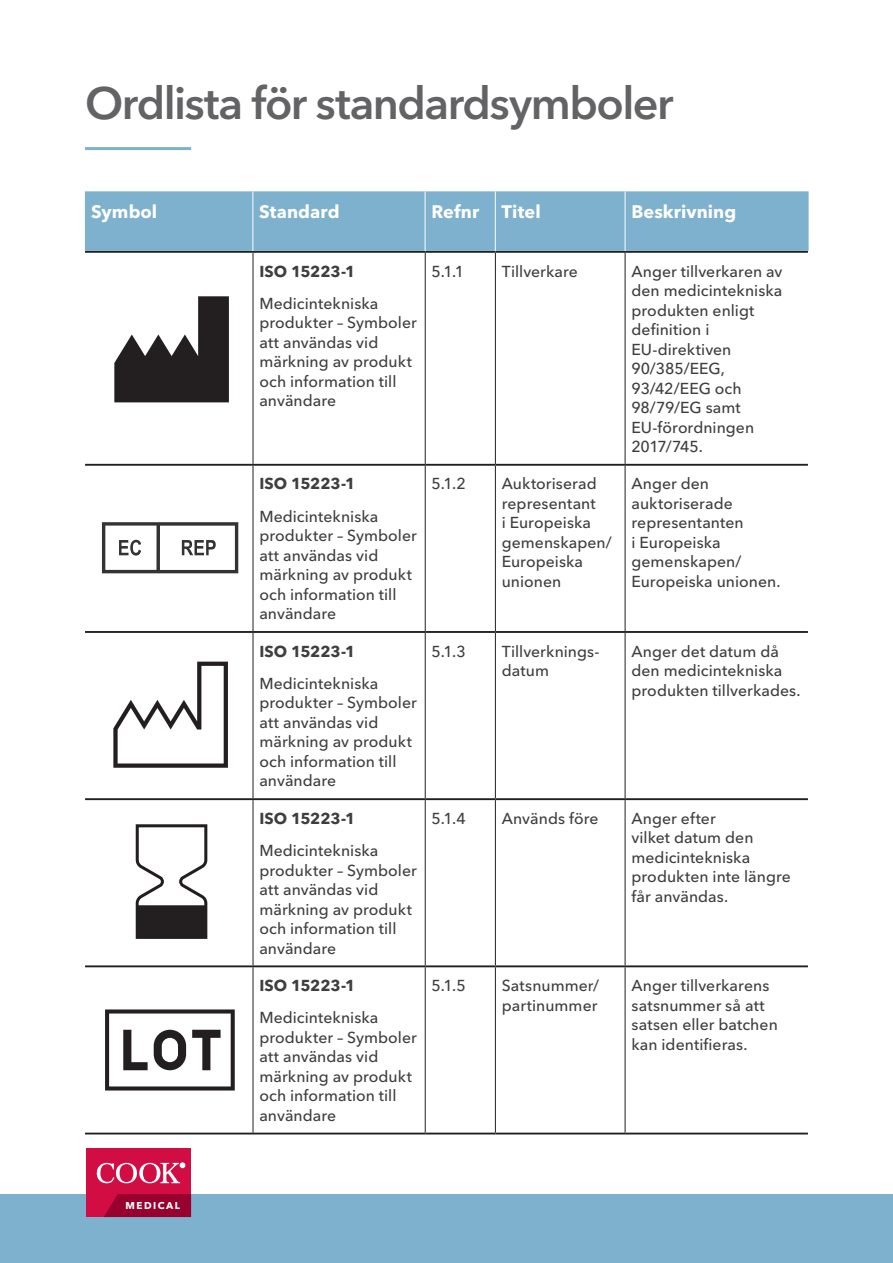
<style>
.page{position:relative;width:893px;height:1263px;background:#fff}
.page>*{position:absolute;margin:0;border:0;box-sizing:border-box;transform-origin:0 0}
.Headline-DEMI-30-38{font:600 45px "Avenir Next LT Pro";letter-spacing:-.035em;color:#636366}
.header_copy{font:700 18px "Avenir Next LT Pro";letter-spacing:.005em;color:#fff}
.Table_copy{font:500 15.75px/19.5px "Avenir Next LT Pro";letter-spacing:.005em;color:#3e3e3f}
.Table_copy-2{font:700 15.75px "Avenir Next LT Pro";letter-spacing:-.005em;color:#3e3e3f}
.t1{font:700 9.9px "Avenir Next LT Pro";letter-spacing:.155em;color:#fff}
</style>
<div class="page">
<hr style="left:253px;top:253px;width:1px;height:211px;background:#231f20">
<hr style="left:425px;top:253px;width:1px;height:211px;background:#231f20">
<hr style="left:495px;top:253px;width:1px;height:211px;background:#231f20">
<hr style="left:625px;top:253px;width:1px;height:211px;background:#231f20">
<hr style="left:253px;top:466px;width:1px;height:165px;background:#231f20">
<hr style="left:425px;top:466px;width:1px;height:165px;background:#231f20">
<hr style="left:495px;top:466px;width:1px;height:165px;background:#231f20">
<hr style="left:625px;top:466px;width:1px;height:165px;background:#231f20">
<hr style="left:253px;top:633px;width:1px;height:165px;background:#231f20">
<hr style="left:425px;top:633px;width:1px;height:165px;background:#231f20">
<hr style="left:495px;top:633px;width:1px;height:165px;background:#231f20">
<hr style="left:625px;top:633px;width:1px;height:165px;background:#231f20">
<hr style="left:253px;top:800px;width:1px;height:165px;background:#231f20">
<hr style="left:425px;top:800px;width:1px;height:165px;background:#231f20">
<hr style="left:495px;top:800px;width:1px;height:165px;background:#231f20">
<hr style="left:625px;top:800px;width:1px;height:165px;background:#231f20">
<hr style="left:253px;top:967px;width:1px;height:165px;background:#231f20">
<hr style="left:425px;top:967px;width:1px;height:165px;background:#231f20">
<hr style="left:495px;top:967px;width:1px;height:165px;background:#231f20">
<hr style="left:625px;top:967px;width:1px;height:165px;background:#231f20">
<hr style="left:85px;top:251px;width:168px;height:2px;background:#231f20">
<hr style="left:253px;top:251px;width:172px;height:2px;background:#231f20">
<hr style="left:425px;top:251px;width:70px;height:2px;background:#231f20">
<hr style="left:495px;top:251px;width:130px;height:2px;background:#231f20">
<hr style="left:625px;top:251px;width:183px;height:2px;background:#231f20">
<hr style="left:85px;top:464px;width:168px;height:2px;background:#231f20">
<hr style="left:253px;top:464px;width:172px;height:2px;background:#231f20">
<hr style="left:425px;top:464px;width:70px;height:2px;background:#231f20">
<hr style="left:495px;top:464px;width:130px;height:2px;background:#231f20">
<hr style="left:625px;top:464px;width:183px;height:2px;background:#231f20">
<hr style="left:85px;top:631px;width:168px;height:2px;background:#231f20">
<hr style="left:253px;top:631px;width:172px;height:2px;background:#231f20">
<hr style="left:425px;top:631px;width:70px;height:2px;background:#231f20">
<hr style="left:495px;top:631px;width:130px;height:2px;background:#231f20">
<hr style="left:625px;top:631px;width:183px;height:2px;background:#231f20">
<hr style="left:85px;top:798px;width:168px;height:2px;background:#231f20">
<hr style="left:253px;top:798px;width:172px;height:2px;background:#231f20">
<hr style="left:425px;top:798px;width:70px;height:2px;background:#231f20">
<hr style="left:495px;top:798px;width:130px;height:2px;background:#231f20">
<hr style="left:625px;top:798px;width:183px;height:2px;background:#231f20">
<hr style="left:85px;top:965px;width:168px;height:2px;background:#231f20">
<hr style="left:253px;top:965px;width:172px;height:2px;background:#231f20">
<hr style="left:425px;top:965px;width:70px;height:2px;background:#231f20">
<hr style="left:495px;top:965px;width:130px;height:2px;background:#231f20">
<hr style="left:625px;top:965px;width:183px;height:2px;background:#231f20">
<hr style="left:85px;top:1132px;width:168px;height:2px;background:#231f20">
<hr style="left:253px;top:1132px;width:172px;height:2px;background:#231f20">
<hr style="left:425px;top:1132px;width:70px;height:2px;background:#231f20">
<hr style="left:495px;top:1132px;width:130px;height:2px;background:#231f20">
<hr style="left:625px;top:1132px;width:183px;height:2px;background:#231f20">
<div style="left:0;top:1194px;width:893px;height:69px;background:#7db1cd"></div>
<div style="left:86px;top:1148px;width:105px;height:69px;background:#d20d44"></div>
<svg style="left:104px;top:1194px;width:87px;height:23px;background:#9c012e"></svg>
<svg style="left:97px;top:1163px;width:88px;height:20px"></svg>
<hr style="left:85px;top:147px;width:106px;height:3px;background:#7db1cd">
<svg style="left:114px;top:296px;width:115px;height:106px"></svg>
<svg style="left:102px;top:522px;width:136px;height:51px"></svg>
<svg style="left:113px;top:662px;width:115px;height:106px"></svg>
<svg style="left:136px;top:824px;width:71px;height:115px"></svg>
<svg style="left:105px;top:1009px;width:130px;height:81px"></svg>
<div style="left:85px;top:191px;width:724px;height:60px;background:#7db1cd"></div>
<hr style="left:252px;top:191px;width:1px;height:60px;background:#fff">
<hr style="left:425px;top:191px;width:1px;height:60px;background:#fff">
<hr style="left:495px;top:191px;width:1px;height:60px;background:#fff">
<hr style="left:625px;top:191px;width:1px;height:60px;background:#fff">
<p class="Headline-DEMI-30-38" style="left:85px;top:76px;width:590px">Ordlista för standardsymboler</p>
<p class="header_copy" style="left:91px;top:200px;width:68px">Symbol</p>
<p class="header_copy" style="left:259px;top:200px;width:82px">Standard</p>
<p class="header_copy" style="left:431px;top:200px;width:49px">Refnr</p>
<p class="header_copy" style="left:502px;top:200px;width:41px">Titel</p>
<p class="header_copy" style="left:631px;top:200px;width:106px">Beskrivning</p>
<p class="t1" style="left:126px;top:1199px;width:56px">MEDICAL</p>
<p class="Table_copy-2" style="left:259px;top:261px;width:97px">ISO 15223-1</p>
<p class="Table_copy" style="left:259px;top:293px;width:159px">Medicintekniska produkter – Symboler att användas vid märkning av produkt och information till användare</p>
<p class="Table_copy-2" style="left:259px;top:474px;width:97px">ISO 15223-1</p>
<p class="Table_copy" style="left:259px;top:506px;width:159px">Medicintekniska produkter – Symboler att användas vid märkning av produkt och information till användare</p>
<p class="Table_copy-2" style="left:259px;top:641px;width:97px">ISO 15223-1</p>
<p class="Table_copy" style="left:259px;top:674px;width:159px">Medicintekniska produkter – Symboler att användas vid märkning av produkt och information till användare</p>
<p class="Table_copy-2" style="left:259px;top:809px;width:97px">ISO 15223-1</p>
<p class="Table_copy" style="left:259px;top:841px;width:159px">Medicintekniska produkter – Symboler att användas vid märkning av produkt och information till användare</p>
<p class="Table_copy-2" style="left:259px;top:976px;width:97px">ISO 15223-1</p>
<p class="Table_copy" style="left:259px;top:1008px;width:159px">Medicintekniska produkter – Symboler att användas vid märkning av produkt och information till användare</p>
<p class="Table_copy" style="left:432px;top:261px;width:34px">5.1.1</p>
<p class="Table_copy" style="left:502px;top:261px;width:78px">Tillverkare</p>
<p class="Table_copy" style="left:631px;top:261px;width:153px">Anger tillverkaren av den medicintekniska produkten enligt definition i<br>EU-direktiven<br>90/385/EEG,<br>93/42/EEG och<br>98/79/EG samt<br>EU-förordningen<br>2017/745.</p>
<p class="Table_copy" style="left:432px;top:474px;width:36px">5.1.2</p>
<p class="Table_copy" style="left:502px;top:474px;width:112px">Auktoriserad representant<br>i Europeiska gemenskapen/<br>Europeiska unionen</p>
<p class="Table_copy" style="left:631px;top:474px;width:150px">Anger den auktoriserade representanten<br>i Europeiska gemenskapen/<br>Europeiska unionen.</p>
<p class="Table_copy" style="left:432px;top:641px;width:36px">5.1.3</p>
<p class="Table_copy" style="left:502px;top:641px;width:99px">Tillverknings&shy;datum</p>
<p class="Table_copy" style="left:631px;top:641px;width:171px">Anger det datum då den medicintekniska produkten tillverkades.</p>
<p class="Table_copy" style="left:432px;top:808px;width:36px">5.1.4</p>
<p class="Table_copy" style="left:502px;top:808px;width:98px">Används före</p>
<p class="Table_copy" style="left:631px;top:808px;width:161px">Anger efter<br>vilket datum den medicintekniska produkten inte längre får användas.</p>
<p class="Table_copy" style="left:432px;top:976px;width:36px">5.1.5</p>
<p class="Table_copy" style="left:502px;top:976px;width:99px">Satsnummer/ partinummer</p>
<p class="Table_copy" style="left:631px;top:976px;width:148px">Anger tillverkarens satsnummer så att satsen eller batchen kan identifieras.</p>
</div>
